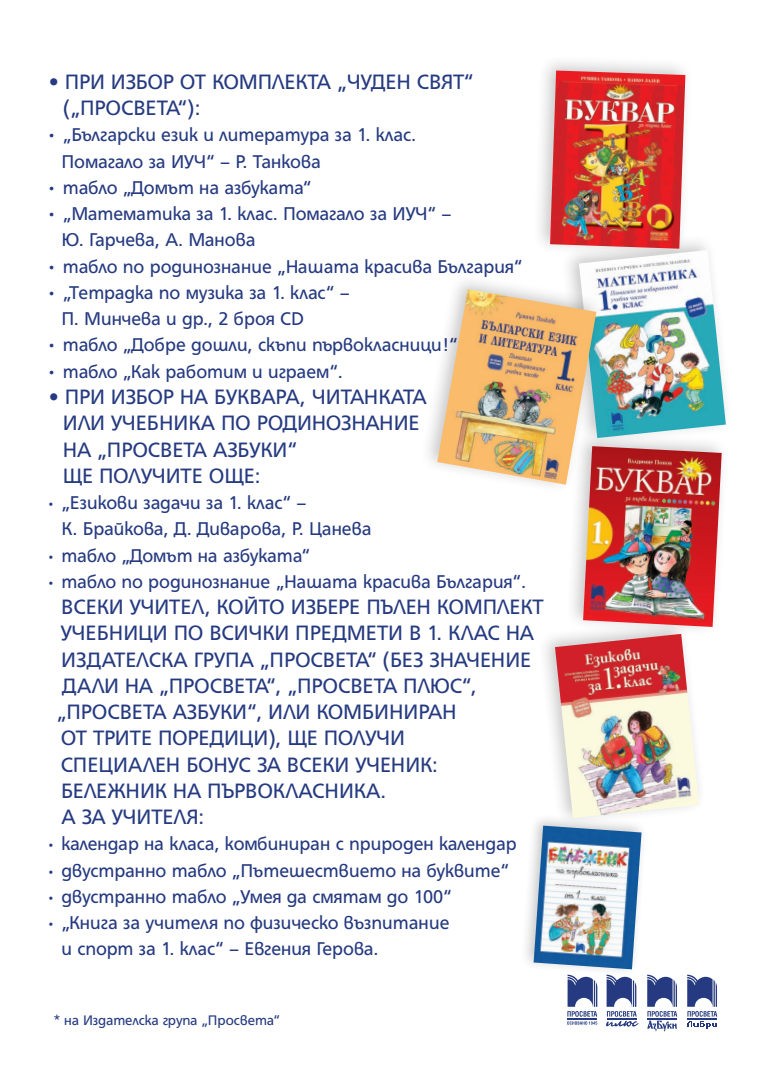
<style>
.page{position:relative;width:780px;height:1088px;background:#fff}
.page>*{position:absolute;margin:0;border:0;box-sizing:border-box;transform-origin:0 0}
.t1{font:22.5px/26.2px "HS Grotesk Bg";color:#253a80}
.t2{font:20px/26.2px "HS Grotesk Bg";color:#253a80}
.t3{font:15px "HS Grotesk Bg";color:#253a80}
.s1{font-weight:900}
.s2{font-weight:900;font-size:17.5px}
</style>
<div class="page">
<svg style="left:606px;top:977px;width:32px;height:49px"></svg>
<svg style="left:647px;top:974px;width:30px;height:57px"></svg>
<svg style="left:567px;top:977px;width:30px;height:48px"></svg>
<hr style="left:567px;top:1018px;width:30px;height:1px;background:#253a80">
<svg style="left:687px;top:974px;width:30px;height:55px"></svg>
<div style="left:519px;top:813px;width:128px;height:164px;background:#231f20;opacity:.25"></div>
<img style="left:533px;top:825px;width:108px;height:144px">
<div style="left:537px;top:617px;width:170px;height:210px;background:#231f20;opacity:.25"></div>
<img style="left:555px;top:634px;width:144px;height:184px">
<div style="left:565px;top:430px;width:164px;height:207px;background:#231f20;opacity:.25"></div>
<img style="left:583px;top:448px;width:138px;height:179px">
<div style="left:560px;top:233px;width:173px;height:215px;background:#231f20;opacity:.25"></div>
<img style="left:579px;top:250px;width:146px;height:188px">
<div style="left:419px;top:273px;width:185px;height:221px;background:#231f20;opacity:.25"></div>
<img style="left:437px;top:289px;width:159px;height:196px">
<div style="left:531px;top:53px;width:162px;height:206px;background:#231f20;opacity:.25"></div>
<img style="left:550px;top:71px;width:135px;height:178px">
<p class="t1" style="left:63px;top:69px;width:412px;text-indent:-14px">• ПРИ ИЗБОР ОТ КОМПЛЕКТА „ЧУДЕН СВЯТ“ („ПРОСВЕТА“):</p>
<p class="t2" style="left:62px;top:122px;width:356px;text-indent:-15px"><span class="s1">•</span> „Български език и литература за 1. клас.<br>Помагало за ИУЧ“ – Р. Танкова</p>
<p class="t2" style="left:46px;top:175px;width:267px"><span class="s1">•</span> табло „Домът на азбуката“</p>
<p class="t2" style="left:62px;top:201px;width:391px;text-indent:-15px"><span class="s1">•</span> „Математика за 1. клас. Помагало за ИУЧ“ –<br>Ю. Гарчева, А. Манова</p>
<p class="t2" style="left:46px;top:253px;width:478px"><span class="s1">•</span> табло по родинознание „Нашата красива България“</p>
<p class="t2" style="left:62px;top:280px;width:289px;text-indent:-15px"><span class="s1">•</span> „Тетрадка по музика за 1. клас“ –<br>П. Минчева и др., 2 броя CD</p>
<p class="t2" style="left:46px;top:332px;width:413px"><span class="s1">•</span> табло „Добре дошли, скъпи първокласници!“</p>
<p class="t2" style="left:46px;top:358px;width:298px"><span class="s1">•</span> табло „Как работим и играем“.</p>
<p class="t1" style="left:63px;top:384px;width:365px;text-indent:-14px">• ПРИ ИЗБОР НА БУКВАРА, ЧИТАНКАТА<br>ИЛИ УЧЕБНИКА ПО РОДИНОЗНАНИЕ<br>НА „ПРОСВЕТА АЗБУКИ“<br>ЩЕ ПОЛУЧИТЕ ОЩЕ:</p>
<p class="t2" style="left:62px;top:490px;width:311px;text-indent:-15px"><span class="s2">•</span> „Езикови задачи за 1. клас“ –<br>К. Брайкова, Д. Диварова, Р. Цанева</p>
<p class="t2" style="left:46px;top:542px;width:265px"><span class="s2">•</span> табло „Домът на азбуката“</p>
<p class="t2" style="left:46px;top:568px;width:481px"><span class="s2">•</span> табло по родинознание „Нашата красива България“.</p>
<p class="t1" style="left:57px;top:594px;width:488px">ВСЕКИ УЧИТЕЛ, КОЙТО ИЗБЕРЕ ПЪЛЕН КОМПЛЕКТ УЧЕБНИЦИ ПО ВСИЧКИ ПРЕДМЕТИ В 1. КЛАС НА ИЗДАТЕЛСКА ГРУПА „ПРОСВЕТА“ (БЕЗ ЗНАЧЕНИЕ ДАЛИ НА „ПРОСВЕТА“, „ПРОСВЕТА ПЛЮС“, „ПРОСВЕТА АЗБУКИ“, ИЛИ КОМБИНИРАН<br>ОТ ТРИТЕ ПОРЕДИЦИ), ЩЕ ПОЛУЧИ<br>СПЕЦИАЛЕН БОНУС ЗА ВСЕКИ УЧЕНИК:<br>БЕЛЕЖНИК НА ПЪРВОКЛАСНИКА.<br>А ЗА УЧИТЕЛЯ:</p>
<p class="t2" style="left:46px;top:831px;width:472px"><span class="s2">•</span> календар на класа, комбиниран с природен календар</p>
<p class="t2" style="left:46px;top:857px;width:464px"><span class="s2">•</span> двустранно табло „Пътешествието на буквите“</p>
<p class="t2" style="left:46px;top:883px;width:407px"><span class="s2">•</span> двустранно табло „Умея да смятам дo 100“</p>
<p class="t2" style="left:62px;top:910px;width:389px;text-indent:-15px"><span class="s2">•</span> „Книга за учителя по физическо възпитание и спорт за 1. клас“ – Евгения Герова.</p>
<p class="t3" style="left:53px;top:1013px;width:228px">* на Издателска група „Просвета“</p>
</div>
